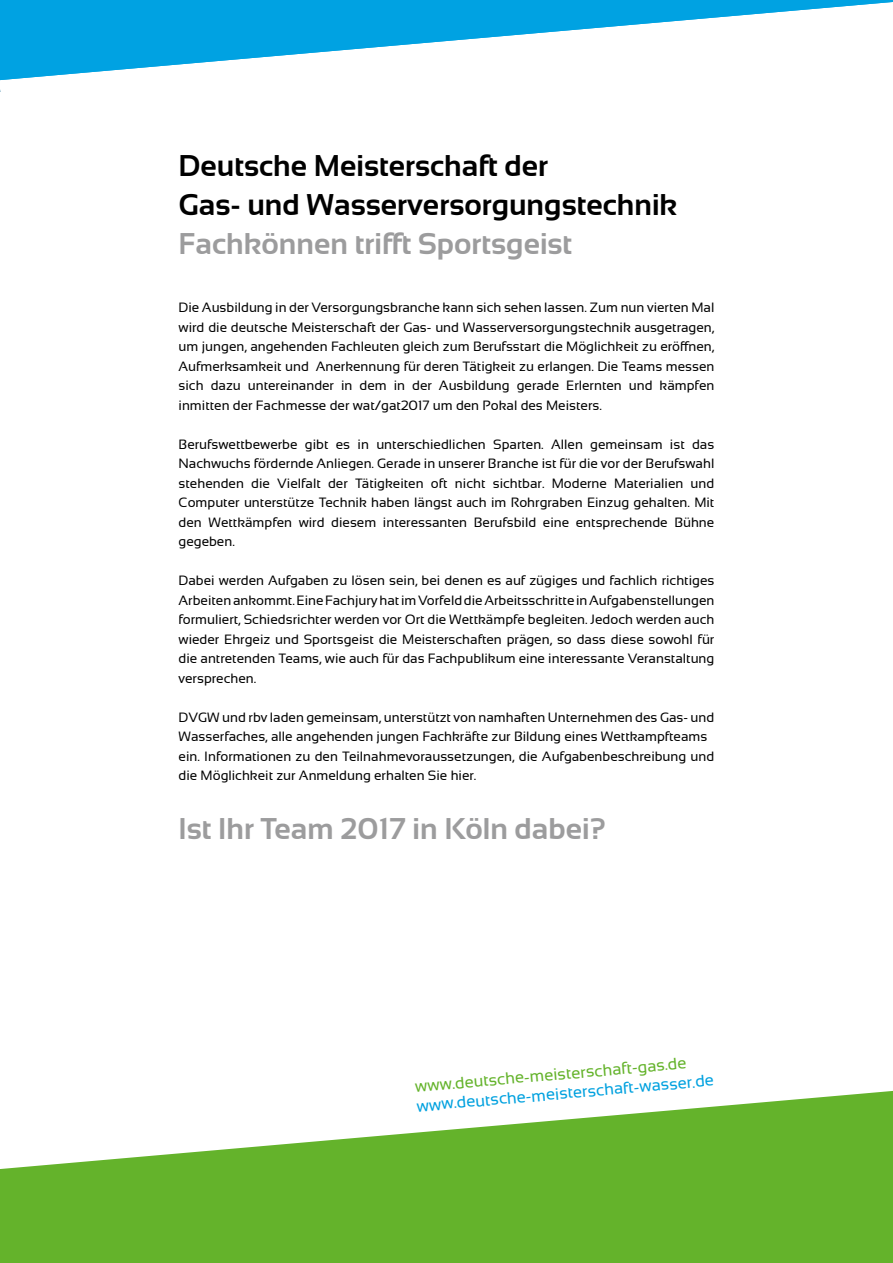
<style>
.page{position:relative;width:893px;height:1263px;background:#fff}
.page>*{position:absolute;margin:0;border:0;box-sizing:border-box;transform-origin:0 0}
.t1{font:700 30px/39px "Sansation";color:#000}
.t2{font:700 30px "Sansation";color:#9c9c9d}
.t3{font:16.5px "Sansation";color:#00a1df}
.t4{font:16.5px "Sansation";color:#64b32b}
.t5{font:13.5px/19.5px "Sansation";color:#000;text-align:justify}
</style>
<div class="page">
<svg style="left:0;top:1091px;width:893px;height:172px;fill:#64b32b"></svg>
<svg style="left:0;top:0;width:893px;height:80px;fill:#00a2e2"></svg>
<h1 class="t1" style="left:179px;top:146px;width:500px">Deutsche Meisterschaft der<br>Gas- und Wasserversorgungstechnik</h1>
<h1 class="t2" style="left:179px;top:226px;width:395px">Fachkönnen trifft Sportsgeist</h1>
<p class="t5" style="left:179px;top:298px;width:537px">Die Ausbildung in der Versorgungsbranche kann sich sehen lassen. Zum nun vierten Mal wird die deutsche Meisterschaft der Gas- und Wasserversorgungstechnik ausgetragen, um jungen, angehenden Fachleuten gleich zum Berufsstart die Möglichkeit zu eröffnen, Aufmerksamkeit und Anerkennung für deren Tätigkeit zu erlangen. Die Teams messen sich dazu untereinander in dem in der Ausbildung gerade Erlernten und kämpfen inmitten der Fachmesse der wat/gat2017 um den Pokal des Meisters.</p>
<p class="t5" style="left:179px;top:434px;width:537px">Berufswettbewerbe gibt es in unterschiedlichen Sparten. Allen gemeinsam ist das Nachwuchs fördernde Anliegen. Gerade in unserer Branche ist für die vor der Berufswahl stehenden die Vielfalt der Tätigkeiten oft nicht sichtbar. Moderne Materialien und Computer unterstütze Technik haben längst auch im Rohrgraben Einzug gehalten. Mit den Wettkämpfen wird diesem interessanten Berufsbild eine entsprechende Bühne gegeben.</p>
<p class="t5" style="left:179px;top:571px;width:537px">Dabei werden Aufgaben zu lösen sein, bei denen es auf zügiges und fachlich richtiges Arbeiten ankommt. Eine Fachjury hat im Vorfeld die Arbeitsschritte in Aufgabenstellungen formuliert, Schiedsrichter werden vor Ort die Wettkämpfe begleiten. Jedoch werden auch wieder Ehrgeiz und Sportsgeist die Meisterschaften prägen, so dass diese sowohl für die antretenden Teams, wie auch für das Fachpublikum eine interessante Veranstaltung versprechen.</p>
<p class="t5" style="left:179px;top:707px;width:537px;text-align:left">DVGW und rbv laden gemeinsam, unterstützt von namhaften Unternehmen des Gas- und Wasserfaches, alle angehenden jungen Fachkräfte zur Bildung eines Wettkampfteams ein. Informationen zu den Teilnahmevoraussetzungen, die Aufgabenbeschreibung und die Möglichkeit zur Anmeldung erhalten Sie hier.</p>
<h1 class="t2" style="left:179px;top:811px;width:429px">Ist Ihr Team 2017 in Köln dabei?</h1>
<p class="t4" style="left:414px;top:1077px;width:274px;rotate:-5deg">www.deutsche-meisterschaft-gas.de</p>
<p class="t3" style="left:416px;top:1097px;width:300px;rotate:-5deg">www.deutsche-meisterschaft-wasser.de</p>
</div>
